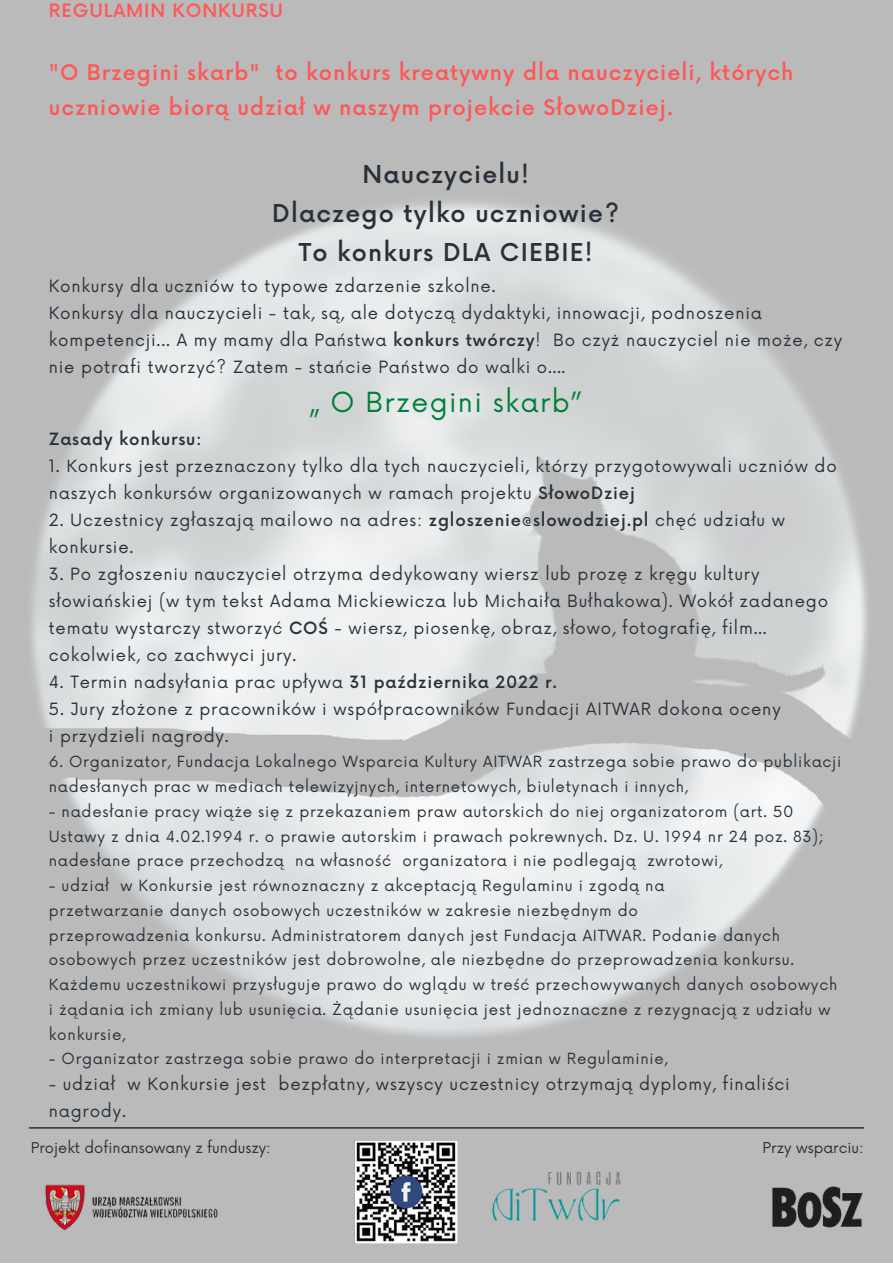
<style>
.page{position:relative;width:893px;height:1264px;background:#fff}
.page>*{position:absolute;margin:0;border:0;box-sizing:border-box;transform-origin:0 0}
.t1{font:27px "Now";letter-spacing:.05em;color:#008037}
.t2{font:500 24px/39.3px "Now";letter-spacing:.05em;color:#28313a;text-align:center}
.t3{font:500 21px/34.8px "Now";letter-spacing:.05em;color:#ff5757}
.t4{font:500 18px "Now";letter-spacing:.05em;color:#ff5757}
.t5{font:16.5px/27px "Now";letter-spacing:.05em;color:#28313a}
.t6{font:500 16.5px "Now";letter-spacing:.05em;color:#28313a}
.t7{font:15px/24.8px "Now";letter-spacing:.05em;color:#28313a}
.t8{font:14.55px "Now";color:#28313a}
.s1{font-weight:500}
</style>
<div class="page">
<img style="left:0;top:0;width:892px;height:1262px">
<hr style="left:29px;top:1127px;width:834px;height:1px;background:#000">
<img style="left:29px;top:1173px;width:205px;height:68px">
<img style="left:354px;top:1140px;width:103px;height:103px">
<img style="left:769px;top:1180px;width:95px;height:61px">
<img style="left:478px;top:1115px;width:152px;height:147px">
<p class="t4" style="left:49px;top:1px;width:236px">REGULAMIN KONKURSU</p>
<p class="t3" style="left:49px;top:57px;width:746px">"O Brzegini skarb" to konkurs kreatywny dla nauczycieli, których uczniowie biorą udział w naszym projekcie SłowoDziej.</p>
<h2 class="t2" style="left:272px;top:156px;width:348px">Nauczycielu!<br>Dlaczego tylko uczniowie?<br>To konkurs DLA CIEBIE!</h2>
<p class="t5" style="left:49px;top:273px;width:794px">Konkursy dla uczniów to typowe zdarzenie szkolne.<br>Konkursy dla nauczycieli - tak, są, ale dotyczą dydaktyki, innowacji, podnoszenia kompetencji... A my mamy dla Państwa <span class="s1">konkurs twórczy</span>! Bo czyż nauczyciel nie może, czy nie potrafi tworzyć? Zatem - stańcie Państwo do walki o….</p>
<h1 class="t1" style="left:309px;top:387px;width:273px">„ O Brzegini skarb”</h1>
<p class="t6" style="left:49px;top:430px;width:154px">Zasady konkursu:</p>
<p class="t5" style="left:49px;top:453px;width:789px">1. Konkurs jest przeznaczony tylko dla tych nauczycieli, którzy przygotowywali uczniów do naszych konkursów organizowanych w ramach projektu <span class="s1">SłowoDziej</span></p>
<p class="t5" style="left:49px;top:507px;width:737px">2. Uczestnicy zgłaszają mailowo na adres: <span class="s1">zgloszenie@slowodziej.pl</span> chęć udziału w konkursie.</p>
<p class="t5" style="left:49px;top:561px;width:780px">3. Po zgłoszeniu nauczyciel otrzyma dedykowany wiersz lub prozę z kręgu kultury słowiańskiej (w tym tekst Adama Mickiewicza lub Michaiła Bułhakowa). Wokół zadanego tematu wystarczy stworzyć <span class="s1">COŚ</span> - wiersz, piosenkę, obraz, słowo, fotografię, film… cokolwiek, co zachwyci jury.</p>
<p class="t5" style="left:49px;top:669px;width:510px">4. Termin nadsyłania prac upływa <span class="s1">31 października 2022 r.</span></p>
<p class="t5" style="left:49px;top:696px;width:733px">5. Jury złożone z pracowników i współpracowników Fundacji AITWAR dokona oceny i przydzieli nagrody.</p>
<p class="t7" style="left:49px;top:750px;width:794px">6. Organizator, Fundacja Lokalnego Wsparcia Kultury AITWAR zastrzega sobie prawo do publikacji nadesłanych prac w mediach telewizyjnych, internetowych, biuletynach i innych,</p>
<p class="t7" style="left:49px;top:800px;width:776px">- nadesłanie pracy wiąże się z przekazaniem praw autorskich do niej organizatorom (art. 50<br>Ustawy z dnia 4.02.1994 r. o prawie autorskim i prawach pokrewnych. Dz. U. 1994 nr 24 poz. 83); nadesłane prace przechodzą na własność organizatora i nie podlegają zwrotowi,</p>
<p class="t7" style="left:49px;top:874px;width:790px">- udział w Konkursie jest równoznaczny z akceptacją Regulaminu i zgodą na<br>przetwarzanie danych osobowych uczestników w zakresie niezbędnym do<br>przeprowadzenia konkursu. Administratorem danych jest Fundacja AITWAR. Podanie danych osobowych przez uczestników jest dobrowolne, ale niezbędne do przeprowadzenia konkursu.<br>Każdemu uczestnikowi przysługuje prawo do wglądu w treść przechowywanych danych osobowych i żądania ich zmiany lub usunięcia. Żądanie usunięcia jest jednoznaczne z rezygnacją z udziału w konkursie,</p>
<p class="t7" style="left:49px;top:1047px;width:620px">- Organizator zastrzega sobie prawo do interpretacji i zmian w Regulaminie,</p>
<p class="t5" style="left:49px;top:1071px;width:742px">- udział w Konkursie jest bezpłatny, wszyscy uczestnicy otrzymają dyplomy, finaliści nagrody.</p>
<p class="t8" style="left:31px;top:1139px;width:241px">Projekt dofinansowany z funduszy:</p>
<p class="t8" style="left:762px;top:1139px;width:102px">Przy wsparciu:</p>
</div>
